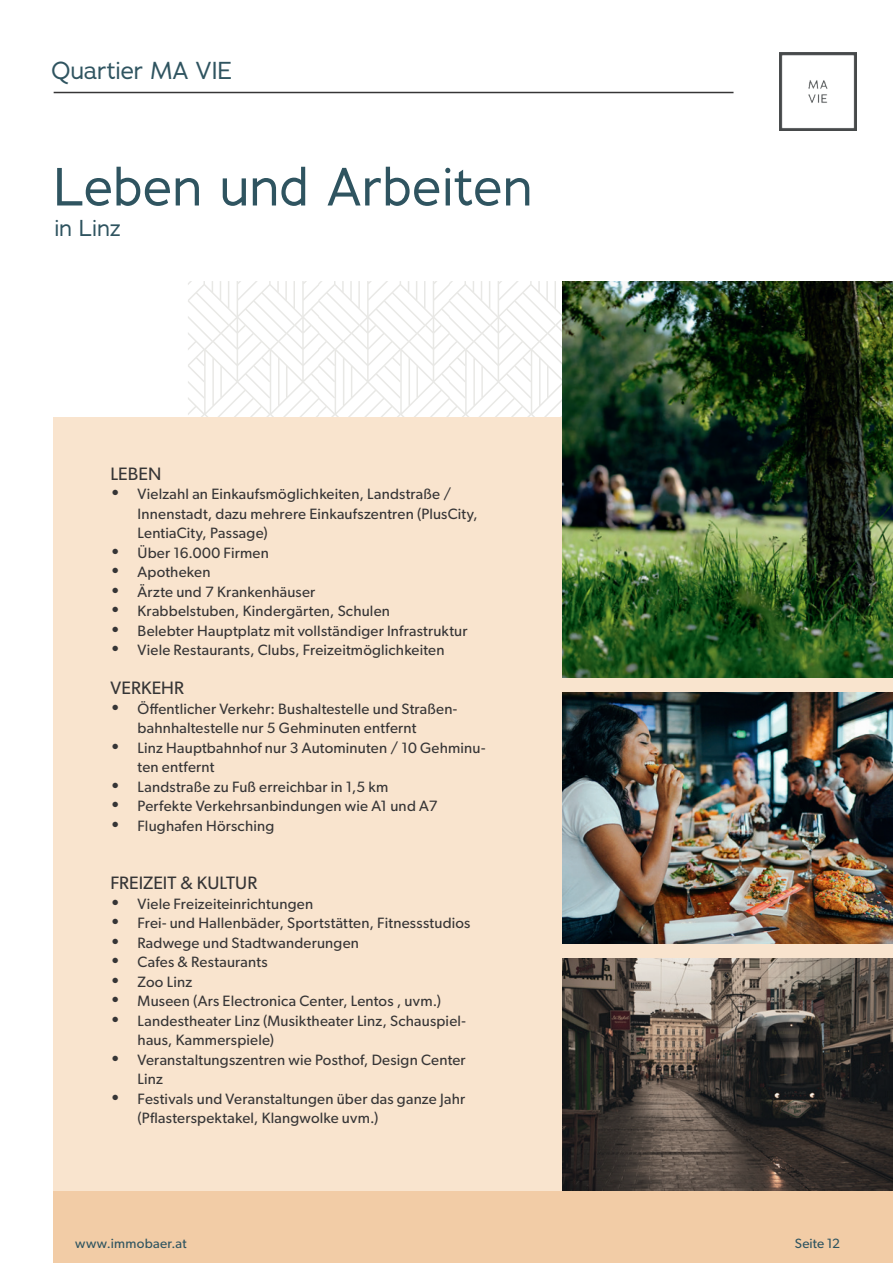
<style>
.page{position:relative;width:893px;height:1263px;background:#fff}
.page>*{position:absolute;margin:0;border:0;box-sizing:border-box;transform-origin:0 0}
.t1{font:52.5px "Adrianna";letter-spacing:.01em;color:#2f5460}
.t2{font:24px "Adrianna";letter-spacing:-.005em;color:#2f5460}
.t3{font:22.5px "Adrianna";color:#2f5460}
.t4{font:18px "Gibson";letter-spacing:.005em;color:#363536}
.t5{font:15px/19.5px "Gibson";letter-spacing:.015em;color:#363536}
.t6{font:13.5px "Gibson";letter-spacing:.015em;color:#2f5460}
.s1{font-size:18px}
</style>
<div class="page">
<div style="left:54px;top:1191px;width:839px;height:72px;background:#f2cca6"></div>
<hr style="left:54px;top:92px;width:679px;height:1px;background:#363536">
<img style="left:779px;top:53px;width:78px;height:77px">
<svg style="left:188px;top:281px;width:375px;height:137px"></svg>
<div style="left:54px;top:418px;width:839px;height:773px;background:#f9e4ce"></div>
<img style="left:563px;top:281px;width:330px;height:396px">
<img style="left:563px;top:693px;width:330px;height:250px">
<img style="left:563px;top:959px;width:330px;height:231px">
<h2 class="t2" style="left:51px;top:55px;width:182px">Quartier MA VIE</h2>
<h1 class="t1" style="left:54px;top:153px;width:480px">Leben und Arbeiten</h1>
<h3 class="t3" style="left:54px;top:214px;width:69px">in Linz</h3>
<p class="t4" style="left:111px;top:463px;width:52px">LEBEN</p>
<p class="t5" style="left:138px;top:484px;width:342px;text-indent:-27px"><span class="s1">•</span> Vielzahl an Einkaufsmöglichkeiten, Landstraße /<br>Innenstadt, dazu mehrere Einkaufszentren (PlusCity,<br>LentiaCity, Passage)</p>
<p class="t5" style="left:111px;top:542px;width:160px"><span class="s1">•</span> Über 16.000 Firmen</p>
<p class="t5" style="left:111px;top:562px;width:101px"><span class="s1">•</span> Apotheken</p>
<p class="t5" style="left:111px;top:581px;width:206px"><span class="s1">•</span> Ärzte und 7 Krankenhäuser</p>
<p class="t5" style="left:111px;top:601px;width:281px"><span class="s1">•</span> Krabbelstuben, Kindergärten, Schulen</p>
<p class="t5" style="left:111px;top:620px;width:358px"><span class="s1">•</span> Belebter Hauptplatz mit vollständiger Infrastruktur</p>
<p class="t5" style="left:111px;top:640px;width:335px"><span class="s1">•</span> Viele Restaurants, Clubs, Freizeitmöglichkeiten</p>
<p class="t4" style="left:111px;top:677px;width:75px">VERKEHR</p>
<p class="t5" style="left:138px;top:698px;width:321px;text-indent:-27px"><span class="s1">•</span> Öffentlicher Verkehr: Bushaltestelle und Straßen&shy;bahnhaltestelle nur 5 Gehminuten entfernt</p>
<p class="t5" style="left:138px;top:737px;width:349px;text-indent:-27px"><span class="s1">•</span> Linz Hauptbahnhof nur 3 Autominuten / 10 Gehminu&shy;ten entfernt</p>
<p class="t5" style="left:111px;top:776px;width:279px"><span class="s1">•</span> Landstraße zu Fuß erreichbar in 1,5 km</p>
<p class="t5" style="left:111px;top:796px;width:329px"><span class="s1">•</span> Perfekte Verkehrsanbindungen wie A1 und A7</p>
<p class="t5" style="left:111px;top:815px;width:165px"><span class="s1">•</span> Flughafen Hörsching</p>
<p class="t4" style="left:111px;top:872px;width:148px">FREIZEIT &amp; KULTUR</p>
<p class="t5" style="left:111px;top:893px;width:204px"><span class="s1">•</span> Viele Freizeiteinrichtungen</p>
<p class="t5" style="left:111px;top:913px;width:361px"><span class="s1">•</span> Frei- und Hallenbäder, Sportstätten, Fitnessstudios</p>
<p class="t5" style="left:111px;top:932px;width:250px"><span class="s1">•</span> Radwege und Stadtwanderungen</p>
<p class="t5" style="left:111px;top:952px;width:159px"><span class="s1">•</span> Cafes &amp; Restaurants</p>
<p class="t5" style="left:111px;top:971px;width:83px"><span class="s1">•</span> Zoo Linz</p>
<p class="t5" style="left:111px;top:991px;width:332px"><span class="s1">•</span> Museen (Ars Electronica Center, Lentos , uvm.)</p>
<p class="t5" style="left:138px;top:1010px;width:330px;text-indent:-27px"><span class="s1">•</span> Landestheater Linz (Musiktheater Linz, Schauspiel&shy;haus, Kammerspiele)</p>
<p class="t5" style="left:138px;top:1049px;width:330px;text-indent:-27px"><span class="s1">•</span> Veranstaltungszentren wie Posthof, Design Center<br>Linz</p>
<p class="t5" style="left:138px;top:1088px;width:329px;text-indent:-27px"><span class="s1">•</span> Festivals und Veranstaltungen über das ganze Jahr (Pflasterspektakel, Klangwolke uvm.)</p>
<p class="t6" style="left:75px;top:1235px;width:113px">www.immobaer.at</p>
<p class="t6" style="left:795px;top:1235px;width:47px">Seite 12</p>
</div>
